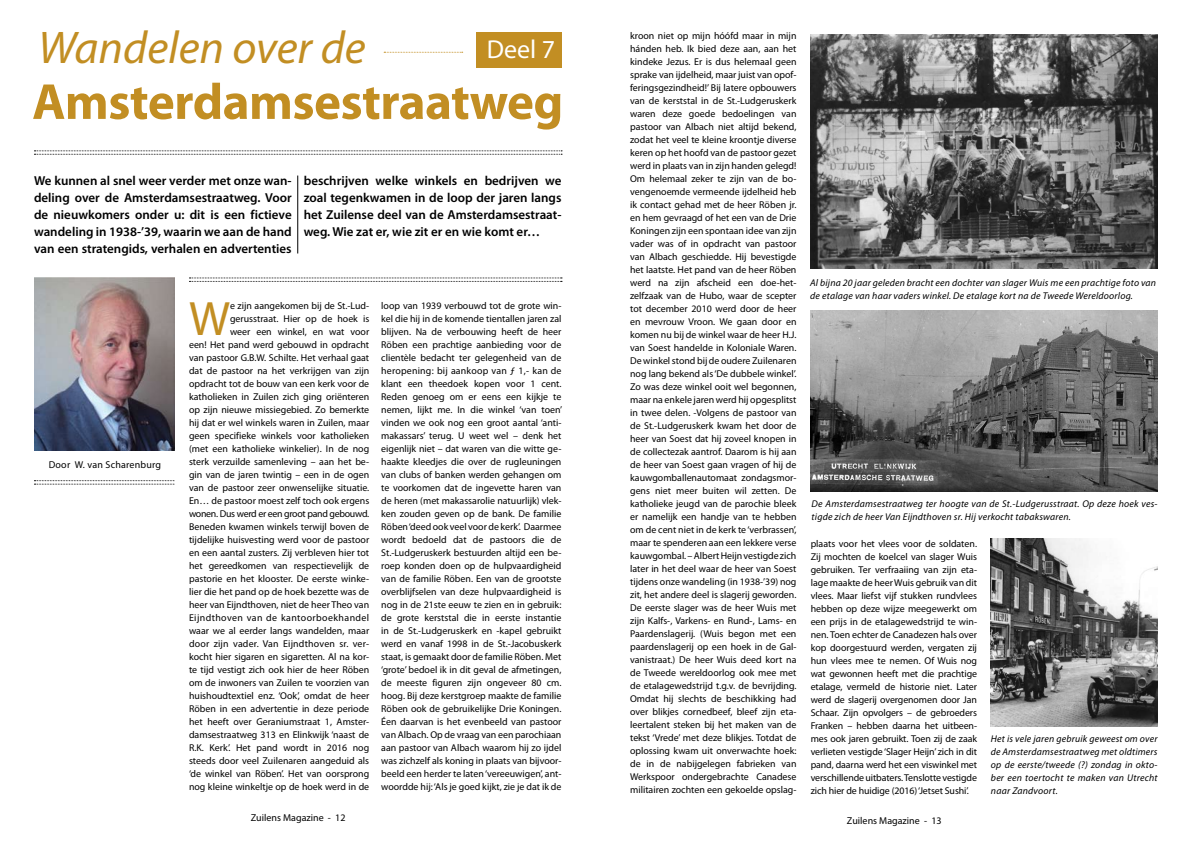
<style>
.page{position:relative;width:1191px;height:842px;background:#fff}
.page>*{position:absolute;margin:0;border:0;box-sizing:border-box;transform-origin:0 0}
.t1{font:700 51px "Myriad Pro";letter-spacing:-.01em;color:#c28e23}
.t2{font:48.5px "Myriad Pro";color:#c28e23}
.t3{font:italic 46px "Myriad Pro";color:#c28e23}
.t4{font:26px "Myriad Pro";color:#fff}
.t5{font:600 13px/17px "Myriad Pro";color:#000;text-align:justify}
.t6{font:10px "Myriad Pro";color:#000}
.t7{font:10px "Myriad Pro";letter-spacing:.02em;color:#000}
.t8{font:9.9px/13px "Myriad Pro";color:#000;text-align:justify}
.t9{font:italic 9.8px/13px "Myriad Pro";letter-spacing:.02em;color:#000}
</style>
<div class="page">
<img style="left:990px;top:539px;width:167px;height:188px">
<img style="left:810px;top:34px;width:347px;height:235px">
<img style="left:810px;top:310px;width:347px;height:181px">
<div style="left:476px;top:32px;width:85px;height:36px;background:#c28e23"></div>
<svg style="left:384px;top:52px;width:79px;height:1px"></svg>
<hr style="left:297px;top:176px;width:1px;height:77px;background:#000">
<svg style="left:34px;top:150px;width:528px;height:5px"></svg>
<img style="left:34px;top:278px;width:140px;height:173px">
<svg style="left:189px;top:278px;width:373px;height:4px"></svg>
<svg style="left:34px;top:480px;width:141px;height:5px"></svg>
<h3 class="t3" style="left:38px;top:19px;width:329px">Wandelen over de</h3>
<h1 class="t1" style="left:32px;top:68px;width:532px">Amsterdamsestraatweg</h1>
<h3 class="t4" style="left:487px;top:33px;width:70px">Deel 7</h3>
<h3 class="t5" style="left:34px;top:172px;width:259px">We kunnen al snel weer verder met onze wan&shy;deling over de Amsterdamsestraatweg. Voor de nieuwkomers onder u: dit is een fictieve wandeling in 1938-’39, waarin we aan de hand van een stratengids, verhalen en advertenties</h3>
<h3 class="t5" style="left:304px;top:172px;width:259px">beschrijven welke winkels en bedrijven we zoal tegenkwamen in de loop der jaren langs het Zuilense deel van de Amsterdamsestraat&shy;weg. Wie zat er, wie zit er en wie komt er…</h3>
<p class="t7" style="left:49px;top:459px;width:114px">Door W. van Scharenburg</p>
<p class="t8" style="left:189px;top:299px;width:182px;text-align:right">e zijn aangekomen bij de St.-Lud&shy;gerusstraat. Hier op de hoek is<br>weer een winkel, en wat voor<br>een! Het pand werd gebouwd in opdracht van pastoor G.B.W. Schilte. Het verhaal gaat dat de pastoor na het verkrijgen van zijn opdracht tot de bouw van een kerk voor de katholieken in Zuilen zich ging oriënteren op zijn nieuwe missiegebied. Zo bemerkte hij dat er wel winkels waren in Zuilen, maar geen specifieke winkels voor katholieken (met een katholieke winkelier). In de nog sterk verzuilde samenleving – aan het be&shy;gin van de jaren twintig – een in de ogen van de pastoor zeer onwenselijke situatie.<br>En… de pastoor moest zelf toch ook ergens wonen. Dus werd er een groot pand gebouwd.<br>Beneden kwamen winkels terwijl boven de tijdelijke huisvesting werd voor de pastoor en een aantal zusters. Zij verbleven hier tot het gereedkomen van respectievelijk de pastorie en het klooster. De eerste winke&shy;lier die het pand op de hoek bezette was de heer van Eijndthoven, niet de heer Theo van Eijndthoven van de kantoorboekhandel waar we al eerder langs wandelden, maar door zijn vader. Van Eijndthoven sr. ver&shy;kocht hier sigaren en sigaretten. Al na kor&shy;te tijd vestigt zich ook hier de heer Röben om de inwoners van Zuilen te voorzien van huishoudtextiel enz. ‘Ook’, omdat de heer Röben in een advertentie in deze periode het heeft over Geraniumstraat 1, Amster&shy;damsestraatweg 313 en Elinkwijk ‘naast de R.K. Kerk’. Het pand wordt in 2016 nog steeds door veel Zuilenaren aangeduid als ‘de winkel van Röben’. Het van oorsprong nog kleine winkeltje op de hoek werd in de</p>
<p class="t8" style="left:381px;top:299px;width:183px">loop van 1939 verbouwd tot de grote win&shy;kel die hij in de komende tientallen jaren zal blijven. Na de verbouwing heeft de heer Röben een prachtige aanbieding voor de clientèle bedacht ter gelegenheid van de heropening: bij aankoop van ƒ 1,- kan de klant een theedoek kopen voor 1 cent.<br>Reden genoeg om er eens een kijkje te nemen, lijkt me. In die winkel ‘van toen’ vinden we ook nog een groot aantal ‘anti&shy;makassars’ terug. U weet wel – denk het eigenlijk niet – dat waren van die witte ge&shy;haakte kleedjes die over de rugleuningen van clubs of banken werden gehangen om te voorkomen dat de ingevette haren van de heren (met makassarolie natuurlijk) vlek&shy;ken zouden geven op de bank. De familie Röben ‘deed ook veel voor de kerk’. Daarmee wordt bedoeld dat de pastoors die de St.-Ludgeruskerk bestuurden altijd een be&shy;roep konden doen op de hulpvaardigheid van de familie Röben. Een van de grootste overblijfselen van deze hulpvaardigheid is nog in de 21ste eeuw te zien en in gebruik: de grote kerststal die in eerste instantie in de St.-Ludgeruskerk en -kapel gebruikt werd en vanaf 1998 in de St.-Jacobuskerk staat, is gemaakt door de familie Röben. Met ‘grote’ bedoel ik in dit geval de afmetingen, de meeste figuren zijn ongeveer 80 cm. hoog. Bij deze kerstgroep maakte de familie Röben ook de gebruikelijke Drie Koningen.<br>Éen daarvan is het evenbeeld van pastoor van Albach. Op de vraag van een parochiaan aan pastoor van Albach waarom hij zo ijdel was zichzelf als koning in plaats van bijvoor&shy;beeld een herder te laten ‘vereeuwigen’, ant&shy;woordde hij: ‘Als je goed kijkt, zie je dat ik de</p>
<h2 class="t2" style="left:189px;top:289px;width:43px">W</h2>
<p class="t6" style="left:251px;top:812px;width:96px">Zuilens Magazine - 12</p>
<p class="t8" style="left:630px;top:29px;width:168px">kroon niet op mijn hóófd maar in mijn hánden heb. Ik bied deze aan, aan het kindeke Jezus. Er is dus helemaal geen sprake van ijdelheid, maar juist van opof&shy;feringsgezindheid!’ Bij latere opbouwers van de kerststal in de St.-Ludgeruskerk waren deze goede bedoelingen van pastoor van Albach niet altijd bekend, zodat het veel te kleine kroontje diverse keren op het hoofd van de pastoor gezet werd in plaats van in zijn handen gelegd!<br>Om helemaal zeker te zijn van de bo&shy;vengenoemde vermeende ijdelheid heb ik contact gehad met de heer Röben jr. en hem gevraagd of het een van de Drie Koningen zijn een spontaan idee van zijn vader was of in opdracht van pastoor van Albach geschiedde. Hij bevestigde het laatste. Het pand van de heer Röben werd na zijn afscheid een doe-het&shy;zelfzaak van de Hubo, waar de scepter tot december 2010 werd door de heer en mevrouw Vroon. We gaan door en komen nu bij de winkel waar de heer H.J. van Soest handelde in Koloniale Waren.<br>De winkel stond bij de oudere Zuilenaren nog lang bekend als ‘De dubbele winkel’.<br>Zo was deze winkel ooit wel begonnen, maar na enkele jaren werd hij opgesplitst in twee delen. -Volgens de pastoor van de St.-Ludgeruskerk kwam het door de heer van Soest dat hij zoveel knopen in de collectezak aantrof. Daarom is hij aan de heer van Soest gaan vragen of hij de kauwgomballenautomaat zondagsmor&shy;gens niet meer buiten wil zetten. De katholieke jeugd van de parochie bleek er namelijk een handje van te hebben om de cent niet in de kerk te ‘verbrassen’, maar te spenderen aan een lekkere verse kauwgombal. – Albert Heijn vestigde zich later in het deel waar de heer van Soest tijdens onze wandeling (in 1938-’39) nog zit, het andere deel is slagerij geworden.<br>De eerste slager was de heer Wuis met zijn Kalfs-, Varkens- en Rund-, Lams- en Paardenslagerij. (Wuis begon met een paardenslagerij op een hoek in de Gal&shy;vanistraat.) De heer Wuis deed kort na de Tweede wereldoorlog ook mee met de etalagewedstrijd t.g.v. de bevrijding.<br>Omdat hij slechts de beschikking had over blikjes cornedbeef, bleef zijn eta&shy;leertalent steken bij het maken van de tekst ‘Vrede’ met deze blikjes. Totdat de oplossing kwam uit onverwachte hoek: de in de nabijgelegen fabrieken van Werkspoor ondergebrachte Canadese militairen zochten een gekoelde opslag-</p>
<p class="t9" style="left:810px;top:276px;width:347px">Al bijna 20 jaar geleden bracht een dochter van slager Wuis me een prachtige foto van de etalage van haar vaders winkel. De etalage kort na de Tweede Wereldoorlog.</p>
<p class="t9" style="left:811px;top:497px;width:347px">De Amsterdamsestraatweg ter hoogte van de St.-Ludgerusstraat. Op deze hoek ves&shy;tigde zich de heer Van Eijndthoven sr. Hij verkocht tabakswaren.</p>
<p class="t8" style="left:810px;top:537px;width:168px">plaats voor het vlees voor de soldaten.<br>Zij mochten de koelcel van slager Wuis gebruiken. Ter verfraaiing van zijn eta&shy;lage maakte de heer Wuis gebruik van dit vlees. Maar liefst vijf stukken rundvlees hebben op deze wijze meegewerkt om een prijs in de etalagewedstrijd te win&shy;nen. Toen echter de Canadezen hals over kop doorgestuurd werden, vergaten zij hun vlees mee te nemen. Of Wuis nog wat gewonnen heeft met die prachtige etalage, vermeld de historie niet. Later werd de slagerij overgenomen door Jan Schaar. Zijn opvolgers – de gebroeders Franken – hebben daarna het uitbeen&shy;mes ook jaren gebruikt. Toen zij de zaak verlieten vestigde ‘Slager Heijn’ zich in dit pand, daarna werd het een viswinkel met verschillende uitbaters. Tenslotte vestigde zich hier de huidige (2016) ‘Jetset Sushi’.</p>
<p class="t6" style="left:847px;top:814px;width:96px">Zuilens Magazine - 13</p>
<p class="t9" style="left:991px;top:732px;width:168px;text-align:justify">Het is vele jaren gebruik geweest om over de Amsterdamsestraatweg met oldtimers op de eerste/tweede (?) zondag in okto&shy;ber een toertocht te maken van Utrecht naar Zandvoort.</p>
</div>
